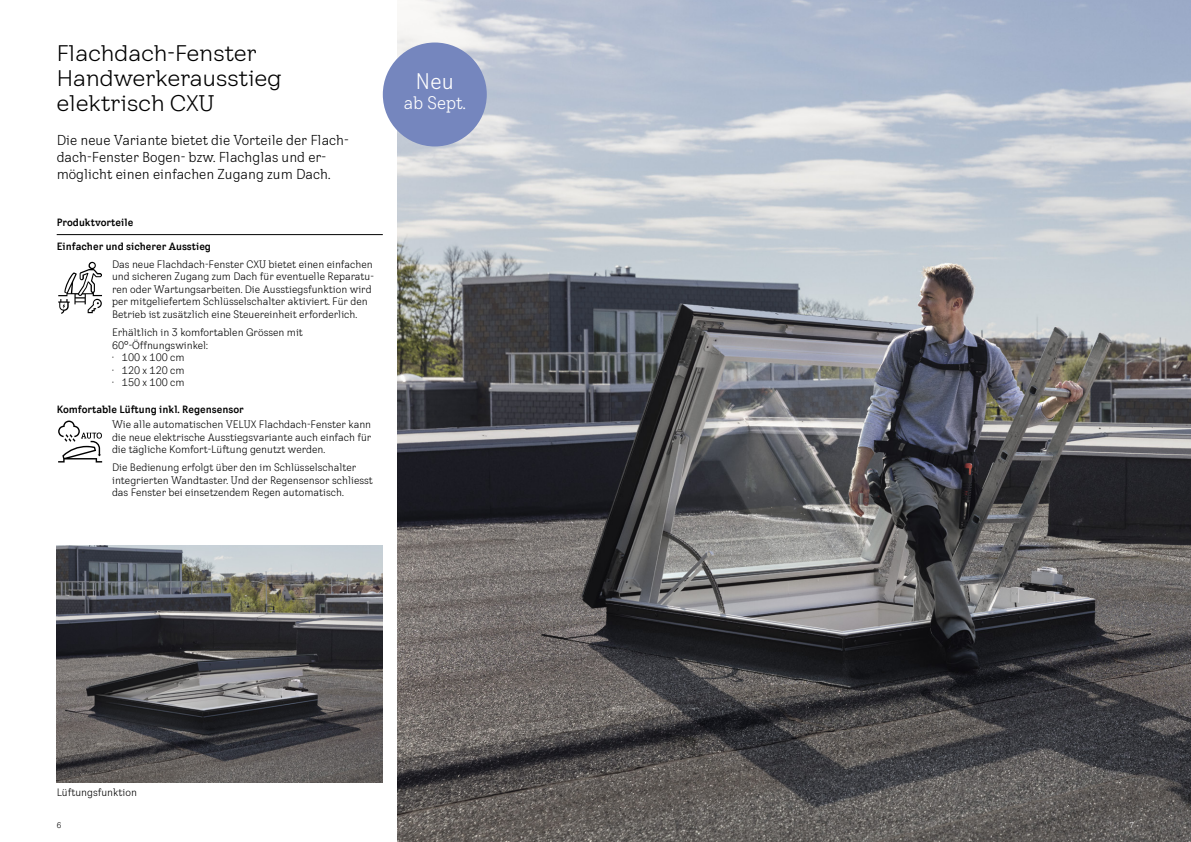
<style>
.page{position:relative;width:1191px;height:842px;background:#fff}
.page>*{position:absolute;margin:0;border:0;box-sizing:border-box;transform-origin:0 0}
.C_Headline_22_25{font:22px/25px "VELUX Transform Headline";color:#000}
.C_Störer_6_5_7_5_reg_zent{font:condensed 22px "VELUX Transform";color:#fff}
.C_Störer_6_5_7_5_reg_zent-2{font:condensed 17.6px "VELUX Transform";color:#fff}
.C_Subheader_14_17{font:condensed 14px/17px "VELUX Transform";color:#000}
.C_Body_10_5_12_5{font:condensed 10.5px/12.5px "VELUX Transform";color:#000}
.C_Body_10_5_12_5-2{font:700 condensed 10.5px "VELUX Transform";color:#000}
.C_Body_10_5_12_5_bold{font:700 condensed 10.5px "VELUX Transform";color:#000}
.C_Body_10_5_12_5_line_under{font:700 condensed 10.5px "VELUX Transform";color:#000}
.t1{font:condensed 8px "VELUX Transform";color:#000}
.C_Pagenumber_8_10{font:condensed 8px "VELUX Transform";color:#fff}
</style>
<div class="page">
<img style="left:397px;top:0;width:794px;height:842px">
<img style="left:57px;top:546px;width:326px;height:236px">
<hr style="left:57px;top:234px;width:326px;height:1px;background:#000">
<div style="left:383px;top:43px;width:104px;height:103px;background:#7586be;border-radius:50%"></div>
<svg style="left:58px;top:262px;width:44px;height:52px"></svg>
<svg style="left:58px;top:421px;width:44px;height:41px"></svg>
<p class="C_Headline_22_25" style="left:57px;top:40px;width:226px">Flachdach-Fenster<br>Handwerkerausstieg elektrisch CXU</p>
<p class="C_Subheader_14_17" style="left:57px;top:131px;width:294px">Die neue Variante bietet die Vorteile der Flach&shy;dach-Fenster Bogen- bzw. Flachglas und er&shy;möglicht einen einfachen Zugang zum Dach.</p>
<p class="C_Body_10_5_12_5_line_under" style="left:57px;top:216px;width:78px">Produktvorteile</p>
<p class="C_Body_10_5_12_5_bold" style="left:57px;top:239px;width:156px">Einfacher und sicherer Ausstieg</p>
<p class="C_Body_10_5_12_5" style="left:112px;top:258px;width:263px">Das neue Flachdach-Fenster CXU bietet einen einfachen und sicheren Zugang zum Dach für eventuelle Reparatu&shy;ren oder Wartungsarbeiten. Die Ausstiegsfunktion wird per mitgeliefertem Schlüsselschalter aktiviert. Für den Betrieb ist zusätzlich eine Steuereinheit erforderlich.</p>
<p class="C_Body_10_5_12_5" style="left:112px;top:326px;width:192px">Erhältlich in 3 komfortablen Grössen mit<br>60°-Öffnungswinkel:<br>· 100 x 100 cm<br>· 120 x 120 cm<br>· 150 x 100 cm</p>
<p class="C_Body_10_5_12_5-2" style="left:57px;top:403px;width:189px">Komfortable Lüftung inkl. Regensensor</p>
<p class="C_Body_10_5_12_5" style="left:112px;top:418px;width:261px;text-align:justify">Wie alle automatischen VELUX Flachdach-Fenster kann die neue elektrische Ausstiegsvariante auch einfach für die tägliche Komfort-Lüftung genutzt werden.</p>
<p class="C_Body_10_5_12_5" style="left:112px;top:461px;width:262px">Die Bedienung erfolgt über den im Schlüsselschalter integrierten Wandtaster. Und der Regensensor schliesst das Fenster bei einsetzendem Regen automatisch.</p>
<p class="C_Störer_6_5_7_5_reg_zent" style="left:415px;top:67px;width:40px">Neu</p>
<p class="C_Störer_6_5_7_5_reg_zent-2" style="left:404px;top:92px;width:63px">ab Sept.</p>
<p class="C_Body_10_5_12_5" style="left:57px;top:785px;width:82px">Lüftungsfunktion</p>
<p class="t1" style="left:57px;top:820px;width:6px">6</p>
<p class="C_Pagenumber_8_10" style="left:1129px;top:820px;width:6px">7</p>
</div>
